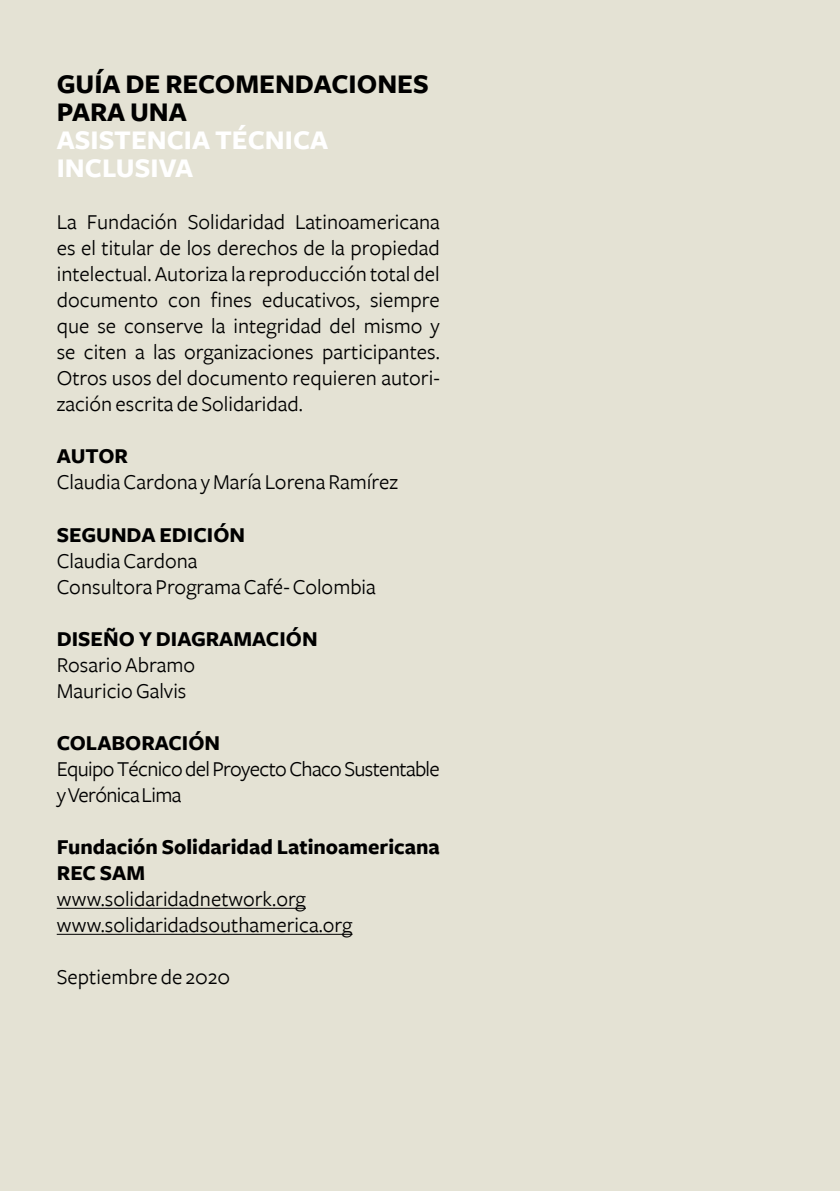
<style>
.page{position:relative;width:840px;height:1191px;background:#fff}
.page>*{position:absolute;margin:0;border:0;box-sizing:border-box;transform-origin:0 0}
.t1{font:700 28px/28px "Freight Sans";color:#000}
.t2{font:700 28px/28px "Freight Sans";color:#fff}
.t3{font:22px/26px "Freight Sans";color:#000}
.t4{font:700 22px/26px "Freight Sans";color:#000}
.t5{font:22px/26px "Freight Sans";letter-spacing:-.03em;color:#000}
</style>
<div class="page">
<div style="left:0;top:0;width:839px;height:1191px;background:#e4e2d4"></div>
<hr style="left:57px;top:908px;width:249px;height:1px;background:#000">
<hr style="left:57px;top:934px;width:295px;height:1px;background:#000">
<p class="t1" style="left:57px;top:71px;width:373px">GUÍA DE RECOMENDACIONES<br>PARA UNA</p>
<p class="t2" style="left:57px;top:127px;width:273px">ASISTENCIA TÉCNICA<br>INCLUSIVA</p>
<p class="t3" style="left:57px;top:210px;width:384px;text-align:justify">La Fundación Solidaridad Latinoamericana es el titular de los derechos de la propiedad intelectual. Autoriza la reproducción total del documento con fines educativos, siempre que se conserve la integridad del mismo y se citen a las organizaciones participantes.<br>Otros usos del documento requieren autori&shy;zación escrita de Solidaridad.</p>
<p class="t4" style="left:57px;top:444px;width:73px">AUTOR</p>
<p class="t3" style="left:57px;top:470px;width:342px">Claudia Cardona y María Lorena Ramírez</p>
<p class="t4" style="left:57px;top:522px;width:190px">SEGUNDA EDICIÓN</p>
<p class="t3" style="left:57px;top:548px;width:320px">Claudia Cardona<br>Consultora Programa Café- Colombia</p>
<p class="t4" style="left:57px;top:626px;width:262px">DISEÑO Y DIAGRAMACIÓN</p>
<p class="t3" style="left:57px;top:652px;width:140px">Rosario Abramo<br>Mauricio Galvis</p>
<p class="t4" style="left:57px;top:730px;width:165px">COLABORACIÓN</p>
<p class="t5" style="left:57px;top:756px;width:384px">Equipo Técnico del Proyecto Chaco Sustentable y Verónica Lima</p>
<p class="t4" style="left:57px;top:834px;width:384px">Fundación Solidaridad Latinoamericana<br>REC SAM</p>
<p class="t3" style="left:57px;top:886px;width:297px">www.solidaridadnetwork.org www.solidaridadsouthamerica.org</p>
<p class="t3" style="left:57px;top:964px;width:175px">Septiembre de 2020</p>
</div>
